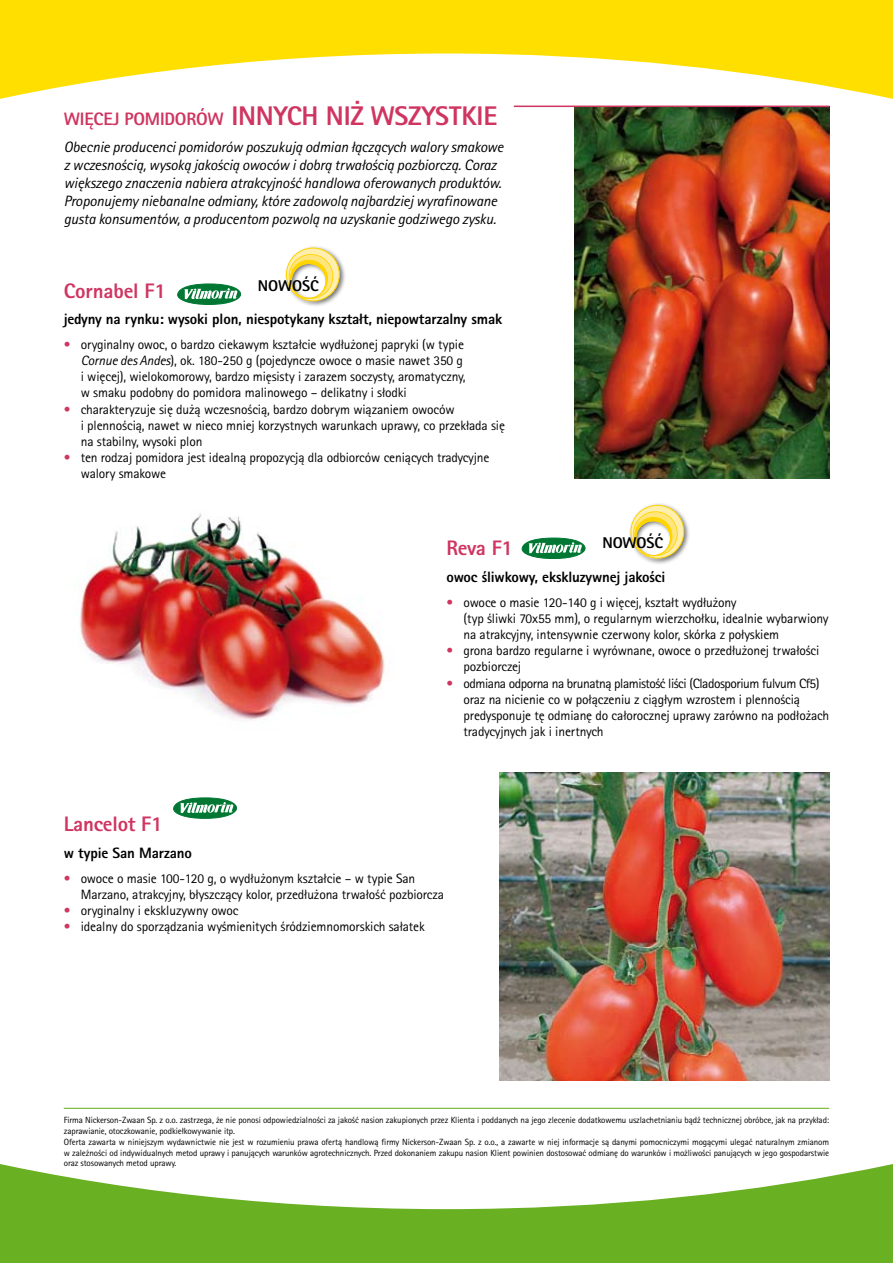
<style>
.page{position:relative;width:893px;height:1263px;background:#fff}
.page>*{position:absolute;margin:0;border:0;box-sizing:border-box;transform-origin:0 0}
.t1{font:800 27px "Rotis Sans Serif CE";letter-spacing:-.01em;color:#cf3560}
.t2{font:800 21px "Rotis Sans Serif CE";letter-spacing:-.01em;color:#cf3560}
.t3{font:800 15.6px "Rotis Sans Serif CE";color:#000}
.t4{font:italic 15px/18px "Rotis Sans Serif CE";letter-spacing:-.01em;color:#000}
.t5{font:800 15px "Rotis Sans Serif CE";letter-spacing:-.01em;color:#000}
.t6{font:13.5px/16.2px "Rotis Sans Serif CE";letter-spacing:-.01em;color:#000}
.t7{font:9px/10.8px "Rotis Sans Serif CE";letter-spacing:-.01em;color:#000}
.s1{font-size:18px}
.s2{color:#cf3560}
.s3{font-style:italic}
</style>
<div class="page">
<hr style="left:64px;top:1108px;width:765px;height:1px;background:#6ab023">
<img style="left:574px;top:119px;width:255px;height:359px">
<img style="left:499px;top:772px;width:330px;height:308px">
<img style="left:79px;top:513px;width:307px;height:208px">
<div style="left:174px;top:798px;width:63px;height:20px;background:#007732;border-radius:50%"></div>
<div style="left:173px;top:798px;width:64px;height:20px;border:1px solid #007732;border-radius:50%"></div>
<svg style="left:180px;top:802px;width:54px;height:11px"></svg>
<div style="left:178px;top:284px;width:63px;height:20px;background:#007732;border-radius:50%"></div>
<div style="left:178px;top:284px;width:63px;height:20px;border:1px solid #007732;border-radius:50%"></div>
<svg style="left:184px;top:288px;width:54px;height:11px"></svg>
<div style="left:522px;top:538px;width:63px;height:20px;background:#007732;border-radius:50%"></div>
<div style="left:522px;top:538px;width:63px;height:20px;border:1px solid #007732;border-radius:50%"></div>
<svg style="left:528px;top:542px;width:54px;height:11px"></svg>
<div style="left:284px;top:245px;width:62px;height:63px;background:#000;opacity:.55"></div>
<svg style="left:286px;top:248px;width:54px;height:54px"></svg>
<div style="left:628px;top:503px;width:63px;height:62px;background:#000;opacity:.55"></div>
<svg style="left:630px;top:505px;width:54px;height:54px"></svg>
<svg style="left:0;top:1164px;width:893px;height:99px;fill:#6ab023"></svg>
<svg style="left:0;top:0;width:893px;height:119px;fill:#ffdf00"></svg>
<h1 class="t1" style="left:64px;top:99px;width:435px"><span class="s1">WIĘCEJ POMIDORÓW</span> INNYCH NIŻ WSZYSTKIE</h1>
<p class="t4" style="left:64px;top:138px;width:441px">Obecnie producenci pomidorów poszukują odmian łączących walory smakowe z wczesnością, wysoką jakością owoców i dobrą trwałością pozbiorczą. Coraz większego znaczenia nabiera atrakcyjność handlowa oferowanych produktów.<br>Proponujemy niebanalne odmiany, które zadowolą najbardziej wyrafinowane gusta konsumentów, a producentom pozwolą na uzyskanie godziwego zysku.</p>
<p class="t3" style="left:258px;top:275px;width:62px">NOWOŚĆ</p>
<h2 class="t2" style="left:64px;top:277px;width:104px">Cornabel F1</h2>
<p class="t5" style="left:64px;top:309px;width:440px">jedyny na rynku: wysoki plon, niespotykany kształt, niepowtarzalny smak</p>
<p class="t6" style="left:81px;top:336px;width:386px;text-indent:-17px"><span class="s2">•</span> oryginalny owoc, o bardzo ciekawym kształcie wydłużonej papryki (w typie <span class="s3">Cornue des Andes</span>), ok. 180-250 g (pojedyncze owoce o masie nawet 350 g i więcej), wielokomorowy, bardzo mięsisty i zarazem soczysty, aromatyczny, w smaku podobny do pomidora malinowego – delikatny i słodki</p>
<p class="t6" style="left:81px;top:401px;width:426px;text-indent:-17px"><span class="s2">•</span> charakteryzuje się dużą wczesnością, bardzo dobrym wiązaniem owoców<br>i plennością, nawet w nieco mniej korzystnych warunkach uprawy, co przekłada się na stabilny, wysoki plon</p>
<p class="t6" style="left:81px;top:449px;width:410px;text-indent:-17px"><span class="s2">•</span> ten rodzaj pomidora jest idealną propozycją dla odbiorców ceniących tradycyjne walory smakowe</p>
<p class="t3" style="left:602px;top:533px;width:62px">NOWOŚĆ</p>
<h2 class="t2" style="left:446px;top:535px;width:68px">Reva F1</h2>
<p class="t5" style="left:446px;top:567px;width:220px">owoc śliwkowy, ekskluzywnej jakości</p>
<p class="t6" style="left:463px;top:594px;width:367px;text-indent:-17px"><span class="s2">•</span> owoce o masie 120-140 g i więcej, kształt wydłużony<br>(typ śliwki 70x55 mm), o regularnym wierzchołku, idealnie wybarwiony na atrakcyjny, intensywnie czerwony kolor, skórka z połyskiem</p>
<p class="t6" style="left:464px;top:642px;width:357px;text-indent:-17px"><span class="s2">•</span> grona bardzo regularne i wyrównane, owoce o przedłużonej trwałości pozbiorczej</p>
<p class="t6" style="left:464px;top:675px;width:367px;text-indent:-17px"><span class="s2">•</span> odmiana odporna na brunatną plamistość liści (Cladosporium fulvum Cf5) oraz na nicienie co w połączeniu z ciągłym wzrostem i plennością predysponuje tę odmianę do całorocznej uprawy zarówno na podłożach tradycyjnych jak i inertnych</p>
<h2 class="t2" style="left:64px;top:811px;width:101px">Lancelot F1</h2>
<p class="t5" style="left:64px;top:843px;width:130px">w typie San Marzano</p>
<p class="t6" style="left:81px;top:870px;width:365px;text-indent:-17px"><span class="s2">•</span> owoce o masie 100-120 g, o wydłużonym kształcie – w typie San<br>Marzano, atrakcyjny, błyszczący kolor, przedłużona trwałość pozbiorcza</p>
<p class="t6" style="left:64px;top:902px;width:176px"><span class="s2">•</span> oryginalny i ekskluzywny owoc</p>
<p class="t6" style="left:64px;top:918px;width:362px"><span class="s2">•</span> idealny do sporządzania wyśmienitych śródziemnomorskich sałatek</p>
<p class="t7" style="left:64px;top:1114px;width:767px">Firma Nickerson-Zwaan Sp. z o.o. zastrzega, że nie ponosi odpowiedzialności za jakość nasion zakupionych przez Klienta i poddanych na jego zlecenie dodatkowemu uszlachetnianiu bądź technicznej obróbce, jak na przykład: zaprawianie, otoczkowanie, podkiełkowywanie itp.<br>Oferta zawarta w niniejszym wydawnictwie nie jest w rozumieniu prawa ofertą handlową firmy Nickerson-Zwaan Sp. z o.o., a zawarte w niej informacje są danymi pomocniczymi mogącymi ulegać naturalnym zmianom w zależności od indywidualnych metod uprawy i panujących warunków agrotechnicznych. Przed dokonaniem zakupu nasion Klient powinien dostosować odmianę do warunków i możliwości panujących w jego gospodarstwie oraz stosowanych metod uprawy.</p>
</div>
